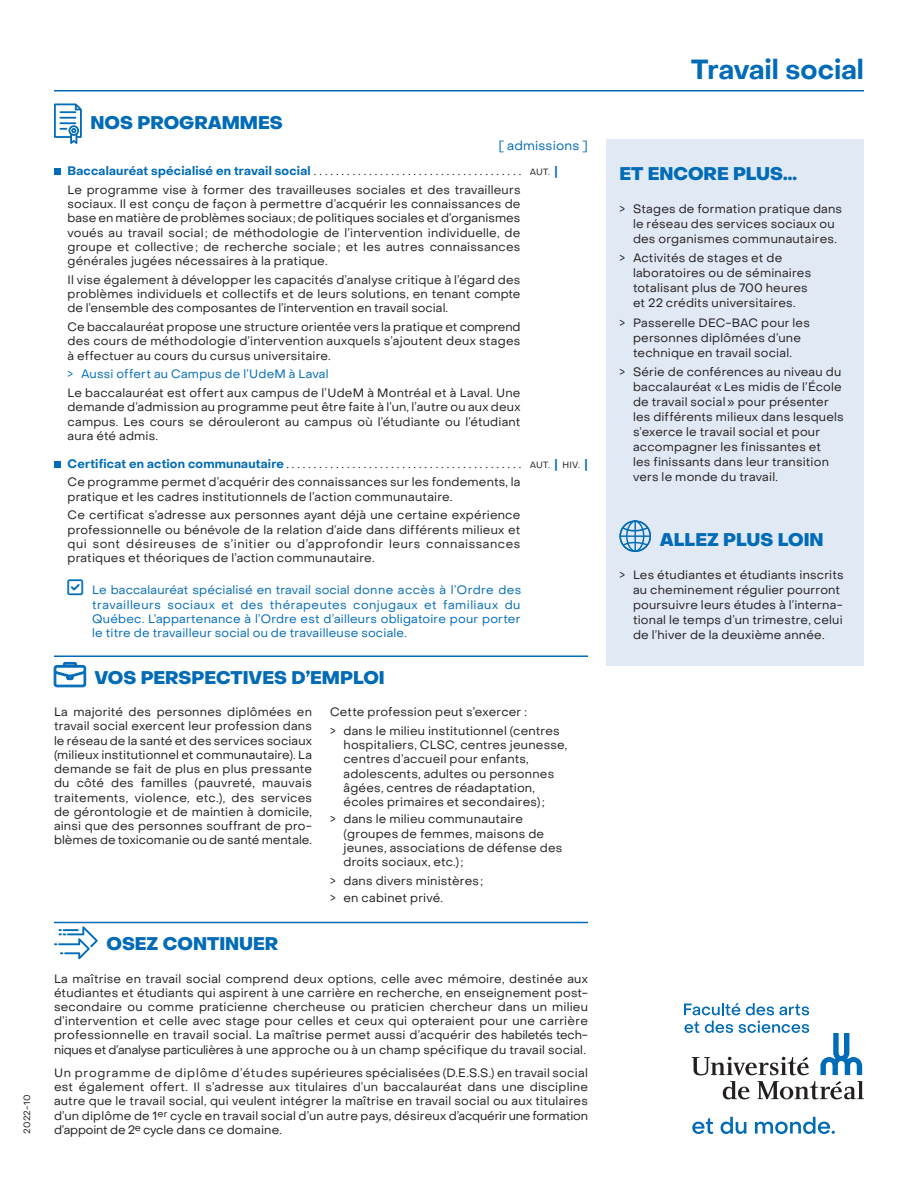
<style>
.page{position:relative;width:918px;height:1188px;background:#fff}
.page>*{position:absolute;margin:0;border:0;box-sizing:border-box;transform-origin:0 0}
.t1{font:700 27px "PP Object Sans";letter-spacing:-.01em;color:#006bb6}
.t2{font:800 18px "Object Sans";color:#006bb6}
.t3{font:12.75px "Object Sans";letter-spacing:.015em;color:#006bb6}
.t4{font:12px/14.2px "Object Sans";letter-spacing:.015em;color:#231f20}
.t5{font:12px/14.2px "Object Sans";letter-spacing:.015em;color:#006bb6;text-align:justify}
.t6{font:9px "Object Sans";letter-spacing:.03em;color:#231f20}
.s1{font-family:"PP Object Sans";font-weight:700;color:#006bb6}
.s2{font-family:"PP Object Sans";font-weight:700;font-size:12px;color:#006bb6}
</style>
<div class="page">
<hr style="left:54px;top:90px;width:810px;height:2px;background:#006bb6">
<svg style="left:692px;top:1117px;width:143px;height:17px"></svg>
<svg style="left:820px;top:1033px;width:42px;height:42px"></svg>
<svg style="left:692px;top:1057px;width:117px;height:18px"></svg>
<svg style="left:723px;top:1081px;width:141px;height:18px"></svg>
<svg style="left:684px;top:1003px;width:56px;height:12px"></svg>
<svg style="left:746px;top:1003px;width:63px;height:12px"></svg>
<svg style="left:684px;top:1022px;width:15px;height:11px"></svg>
<svg style="left:705px;top:1021px;width:28px;height:12px"></svg>
<svg style="left:739px;top:1021px;width:70px;height:12px"></svg>
<div style="left:606px;top:140px;width:258px;height:526px;background:#e1e9f5"></div>
<svg style="left:619px;top:520px;width:32px;height:32px"></svg>
<svg style="left:54px;top:103px;width:28px;height:41px"></svg>
<div style="left:54px;top:169px;width:7px;height:6px;background:#006bb6"></div>
<div style="left:54px;top:461px;width:7px;height:7px;background:#006bb6"></div>
<hr style="left:54px;top:656px;width:534px;height:1px;background:#006bb6">
<svg style="left:54px;top:662px;width:32px;height:25px"></svg>
<hr style="left:54px;top:922px;width:534px;height:1px;background:#006bb6">
<svg style="left:54px;top:926px;width:44px;height:33px"></svg>
<p class="t6" style="left:22px;top:1134px;width:41px;rotate:-90deg">2022-10</p>
<h2 class="t2" style="left:91px;top:112px;width:15px">NOS</h2>
<h2 class="t2" style="left:137px;top:112px;width:15px">PRO</h2>
<h2 class="t2" style="left:179px;top:112px;width:104px">GRAMMES</h2>
<p class="t3" style="left:498px;top:138px;width:91px">[ admissions ]</p>
<p class="t4" style="left:67px;top:164px;width:250px"><span class="s1">Baccalauréat spécialisé en travail social</span> ......................................</p>
<p class="t6" style="left:530px;top:167px;width:30px">AUT. <span class="s2">|</span></p>
<p class="t4" style="left:68px;top:183px;width:455px;text-align:justify">Le programme vise à former des travailleuses sociales et des travailleurs sociaux. Il est conçu de façon à permettre d’acquérir les connaissances de base en matière de problèmes sociaux; de politiques sociales et d’organismes voués au travail social ; de méthodologie de l’intervention individuelle, de groupe et collective; de recherche sociale; et les autres connaissances générales jugées nécessaires à la pratique.</p>
<p class="t4" style="left:68px;top:273px;width:455px;text-align:justify">Il vise également à développer les capacités d’analyse critique à l’égard des problèmes individuels et collectifs et de leurs solutions, en tenant compte de l’ensemble des composantes de l’intervention en travail social.</p>
<p class="t4" style="left:68px;top:320px;width:455px;text-align:justify">Ce baccalauréat propose une structure orientée vers la pratique et comprend des cours de méthodologie d’intervention auxquels s’ajoutent deux stages à effectuer au cours du cursus universitaire.</p>
<p class="t5" style="left:68px;top:367px;width:263px">&gt; Aussi offert au Campus de l’UdeM à Laval</p>
<p class="t4" style="left:68px;top:386px;width:455px;text-align:justify">Le baccalauréat est offert aux campus de l’UdeM à Montréal et à Laval. Une demande d’admission au programme peut être faite à l’un, l’autre ou aux deux campus. Les cours se dérouleront au campus où l’étudiante ou l’étudiant aura été admis.</p>
<p class="t4" style="left:67px;top:456px;width:221px"><span class="s1">Certificat en action communautaire</span>...........................................</p>
<p class="t6" style="left:530px;top:459px;width:60px">AUT. <span class="s2">|</span> HIV. <span class="s2">|</span></p>
<p class="t4" style="left:68px;top:475px;width:454px">Ce programme permet d’acquérir des connaissances sur les fondements, la pratique et les cadres institutionnels de l’action communautaire.</p>
<p class="t4" style="left:68px;top:508px;width:454px;text-align:justify">Ce certificat s’adresse aux personnes ayant déjà une certaine expérience professionnelle ou bénévole de la relation d’aide dans différents milieux et qui sont désireuses de s’initier ou d’approfondir leurs connaissances pratiques et théoriques de l’action communautaire.</p>
<p class="t5" style="left:92px;top:583px;width:431px;text-indent:-25px">☑ Le baccalauréat spécialisé en travail social donne accès à l’Ordre des travailleurs sociaux et des thérapeutes conjugaux et familiaux du Québec. L’appartenance à l’Ordre est d’ailleurs obligatoire pour porter le titre de travailleur social ou de travailleuse sociale.</p>
<h2 class="t2" style="left:95px;top:667px;width:292px">VOS PERSPECTIVES D’EM PLOI</h2>
<p class="t4" style="left:54px;top:705px;width:260px;text-align:justify">La majorité des personnes diplômées en travail social exercent leur profession dans le réseau de la santé et des services sociaux (milieux institutionnel et communautaire). La demande se fait de plus en plus pressante du côté des familles (pauvreté, mauvais traitements, violence, etc.), des services de gérontologie et de maintien à domicile, ainsi que des personnes souffrant de pro&shy;blèmes de toxicomanie ou de santé mentale.</p>
<p class="t4" style="left:330px;top:703px;width:231px;line-height:18.8px">Cette profession peut s’exercer :<br>&gt; dans le milieu institutionnel (centres</p>
<p class="t4" style="left:344px;top:738px;width:225px">hospitaliers, CLSC, centres jeunesse, centres d’accueil pour enfants, adolescents, adultes ou personnes âgées, centres de réadaptation, écoles primaires et secondaires);</p>
<p class="t4" style="left:344px;top:812px;width:220px;text-indent:-14px">&gt; dans le milieu communautaire (groupes de femmes, maisons de jeunes, associations de défense des droits sociaux, etc.);</p>
<p class="t4" style="left:330px;top:872px;width:155px;line-height:17.2px">&gt; dans divers ministères; &gt; en cabinet privé.</p>
<h2 class="t2" style="left:106px;top:933px;width:173px">OSEZ CONTINUER</h2>
<p class="t4" style="left:54px;top:971px;width:536px;text-align:justify">La maîtrise en travail social comprend deux options, celle avec mémoire, destinée aux étudiantes et étudiants qui aspirent à une carrière en recherche, en enseignement post&shy;secondaire ou comme praticienne chercheuse ou praticien chercheur dans un milieu d’intervention et celle avec stage pour celles et ceux qui opteraient pour une carrière professionnelle en travail social. La maîtrise permet aussi d’acquérir des habiletés tech&shy;niques et d’analyse particulières à une approche ou à un champ spécifique du travail social.</p>
<p class="t4" style="left:54px;top:1066px;width:536px;text-align:justify">Un programme de diplôme d’études supérieures spécialisées (D.E.S.S.) en travail social est également offert. Il s’adresse aux titulaires d’un baccalauréat dans une discipline autre que le travail social, qui veulent intégrer la maîtrise en travail social ou aux titulaires d’un diplôme de 1<sup>er</sup> cycle en travail social d’un autre pays, désireux d’acquérir une formation d’appoint de 2<sup>e</sup> cycle dans ce domaine.</p>
<h1 class="t1" style="left:691px;top:53px;width:174px">Travail social</h1>
<h2 class="t2" style="left:620px;top:163px;width:179px">ET ENCORE PLUS...</h2>
<p class="t4" style="left:633px;top:201px;width:211px;line-height:15px;text-indent:-14px">&gt; Stages de formation pratique dans le réseau des services sociaux ou des organismes communautaires.</p>
<p class="t4" style="left:633px;top:251px;width:180px;line-height:15px;text-indent:-14px">&gt; Activités de stages et de laboratoires ou de séminaires totalisant plus de 700 heures et 22 crédits universitaires.</p>
<p class="t4" style="left:620px;top:315px;width:192px;line-height:15px;text-align:center">&gt; Passerelle DEC-BAC pour les personnes diplômées d’une technique en travail social.</p>
<p class="t4" style="left:633px;top:365px;width:212px;line-height:15px;text-indent:-14px">&gt; Série de conférences au niveau du baccalauréat «Les midis de l’École de travail social» pour présenter les différents milieux dans lesquels s’exerce le travail social et pour accompagner les finissantes et<br>les finissants dans leur transition vers le monde du travail.</p>
<h2 class="t2" style="left:660px;top:529px;width:165px">ALLEZ PLUS LOIN</h2>
<p class="t4" style="left:633px;top:567px;width:212px;line-height:15px;text-indent:-14px">&gt; Les étudiantes et étudiants inscrits au cheminement régulier pourront poursuivre leurs études à l’interna&shy;tional le temps d’un trimestre, celui de l’hiver de la deuxième année.</p>
</div>
